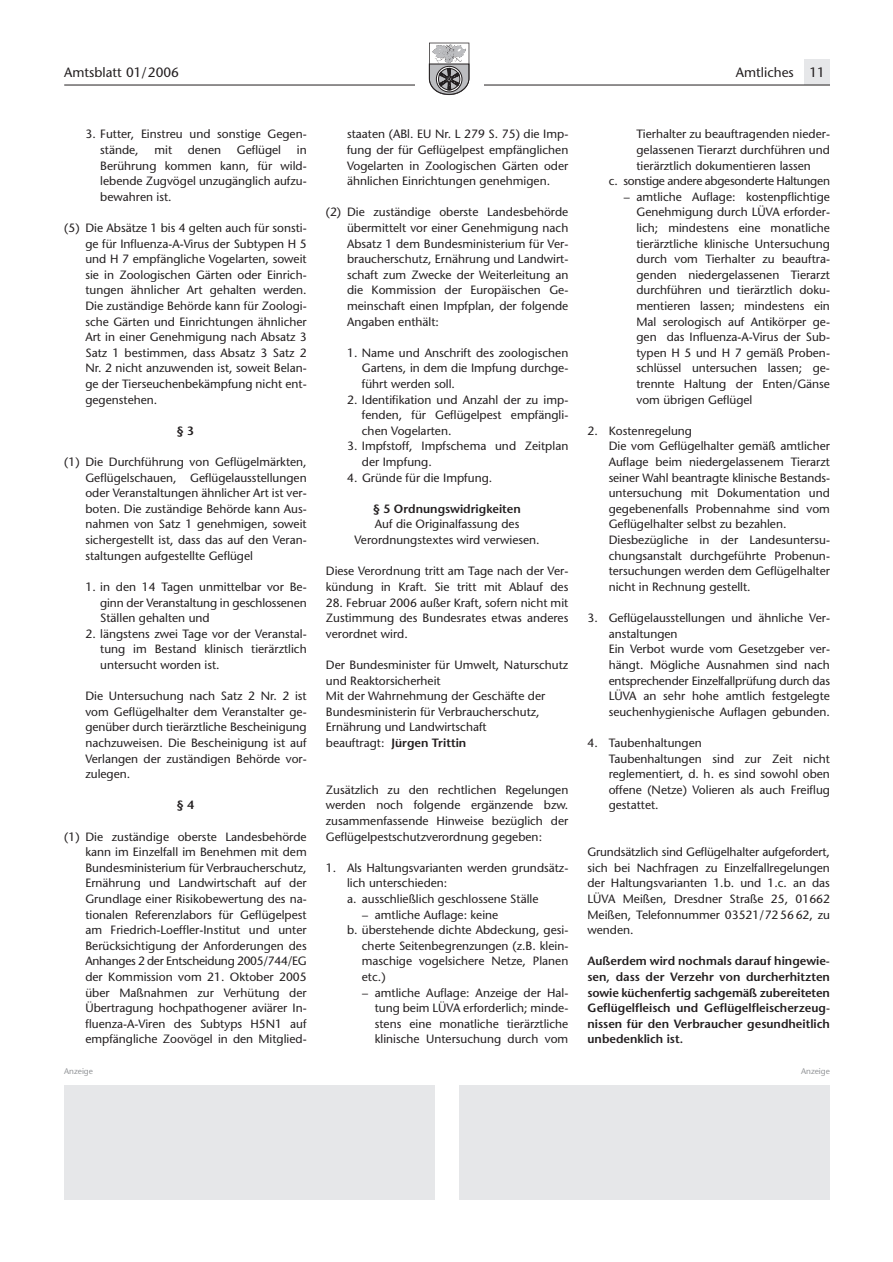
<style>
.page{position:relative;width:893px;height:1262px;background:#fff}
.page>*{position:absolute;margin:0;border:0;box-sizing:border-box;transform-origin:0 0}
.t1{font:13.5px "Stone Sans";color:#231f20}
.t2{font:12px/15.6px "Stone Sans";color:#231f20;text-align:justify}
.t3{font:600 12px/15.6px "Stone Sans";color:#231f20;text-align:justify}
.t4{font:12px "Stone Sans";letter-spacing:-.025em;color:#231f20}
.t5{font:8.25px "Stone Sans";color:#939598}
.s1{font-weight:600}
</style>
<div class="page">
<div style="left:804px;top:60px;width:26px;height:25px;background:#e6e7e9"></div>
<hr style="left:64px;top:85px;width:766px;height:1px;background:#231f20">
<div style="left:415px;top:38px;width:68px;height:64px;background:#fff"></div>
<svg style="left:429px;top:43px;width:40px;height:52px"></svg>
<div style="left:460px;top:1084px;width:370px;height:115px;background:#e6e7e9"></div>
<div style="left:64px;top:1084px;width:370px;height:115px;background:#e6e7e9"></div>
<p class="t1" style="left:64px;top:67px;width:116px">Amtsblatt 01/2006</p>
<p class="t1" style="left:736px;top:67px;width:91px">Amtliches 11</p>
<p class="t2" style="left:100px;top:128px;width:208px;text-indent:-15px">3. Futter, Einstreu und sonstige Gegen&shy;stände,</p>
<p class="t2" style="left:154px;top:143px;width:19px">mit</p>
<p class="t2" style="left:188px;top:143px;width:35px">denen</p>
<p class="t2" style="left:237px;top:143px;width:46px">Geflügel</p>
<p class="t2" style="left:100px;top:143px;width:208px;text-indent:196px">in Berührung kommen kann, für wild&shy;lebende Zugvögel unzugänglich aufzu&shy;bewahren ist.</p>
<p class="t2" style="left:85px;top:221px;width:223px;text-indent:-21px">(5) Die Absätze 1 bis 4 gelten auch für sonsti&shy;ge für Influenza-A-Virus der Subtypen H 5 und H 7 empfängliche Vogelarten, soweit sie in Zoologischen Gärten oder Einrich&shy;tungen ähnlicher Art gehalten werden.<br>Die zuständige Behörde kann für Zoologi&shy;sche Gärten und Einrichtungen ähnlicher Art in einer Genehmigung nach Absatz 3<br>Satz 1 bestimmen, dass Absatz 3 Satz 2<br>Nr. 2 nicht anzuwenden ist, soweit Belan&shy;ge der Tierseuchenbekämpfung nicht ent&shy;gegenstehen.</p>
<p class="t3" style="left:177px;top:424px;width:19px">§ 3</p>
<p class="t2" style="left:85px;top:455px;width:223px;text-indent:-21px">(1) Die Durchführung von Geflügelmärkten, Geflügelschauen, Geflügelausstellungen oder Veranstaltungen ähnlicher Art ist ver&shy;boten. Die zuständige Behörde kann Aus&shy;nahmen von Satz 1 genehmigen, soweit sichergestellt ist, dass das auf den Veran&shy;staltungen aufgestellte Geflügel</p>
<p class="t2" style="left:100px;top:580px;width:208px;text-indent:-15px">1. in den 14 Tagen unmittelbar vor Be&shy;ginn der Veranstaltung in geschlossenen Ställen gehalten und</p>
<p class="t2" style="left:100px;top:627px;width:208px;text-indent:-15px">2. längstens zwei Tage vor der Veranstal&shy;tung im Bestand klinisch tierärztlich untersucht worden ist.</p>
<p class="t2" style="left:85px;top:689px;width:223px">Die Untersuchung nach Satz 2 Nr. 2 ist vom Geflügelhalter dem Veranstalter ge&shy;genüber durch tierärztliche Bescheinigung nachzuweisen. Die Bescheinigung ist auf Verlangen der zuständigen Behörde vor&shy;zulegen.</p>
<p class="t3" style="left:177px;top:798px;width:19px">§ 4</p>
<p class="t2" style="left:85px;top:830px;width:223px;text-indent:-21px">(1) Die zuständige oberste Landesbehörde kann im Einzelfall im Benehmen mit dem Bundesministerium für Verbraucherschutz, Ernährung und Landwirtschaft auf der Grundlage einer Risikobewertung des na&shy;tionalen Referenzlabors für Geflügelpest am Friedrich-Loeffler-Institut und unter Berücksichtigung der Anforderungen des Anhanges 2 der Entscheidung 2005/744/EG der Kommission vom 21. Oktober 2005 über Maßnahmen zur Verhütung der Übertragung hochpathogener aviärer In&shy;fluenza-A-Viren des Subtyps H5N1 auf empfängliche Zoovögel in den Mitglied-</p>
<p class="t2" style="left:347px;top:128px;width:223px">staaten (ABl. EU Nr. L 279 S. 75) die Imp&shy;fung der für Geflügelpest empfänglichen Vogelarten in Zoologischen Gärten oder ähnlichen Einrichtungen genehmigen.</p>
<p class="t2" style="left:347px;top:206px;width:223px;text-indent:-21px">(2) Die zuständige oberste Landesbehörde übermittelt vor einer Genehmigung nach Absatz 1 dem Bundesministerium für Ver&shy;braucherschutz, Ernährung und Landwirt&shy;schaft zum Zwecke der Weiterleitung an die Kommission der Europäischen Ge&shy;meinschaft einen Impfplan, der folgende Angaben enthält:</p>
<p class="t2" style="left:362px;top:346px;width:208px;text-indent:-15px">1. Name und Anschrift des zoologischen Gartens, in dem die Impfung durchge&shy;führt werden soll.</p>
<p class="t2" style="left:362px;top:393px;width:208px;text-indent:-15px">2. Identifikation und Anzahl der zu imp&shy;fenden, für Geflügelpest empfängli&shy;chen Vogelarten.</p>
<p class="t2" style="left:362px;top:440px;width:208px;text-indent:-15px">3. Impfstoff, Impfschema und Zeitplan der Impfung.</p>
<p class="t2" style="left:347px;top:471px;width:147px">4. Gründe für die Impfung.</p>
<p class="t3" style="left:373px;top:502px;width:149px">§ 5 Ordnungswidrigkeiten</p>
<p class="t2" style="left:354px;top:518px;width:187px;text-align:center">Auf die Originalfassung des<br>Verordnungstextes wird verwiesen.</p>
<p class="t2" style="left:326px;top:564px;width:244px">Diese Verordnung tritt am Tage nach der Ver&shy;kündung in Kraft. Sie tritt mit Ablauf des</p>
<p class="t2" style="left:326px;top:596px;width:244px">28. Februar 2006 außer Kraft, sofern nicht mit Zustimmung des Bundesrates etwas anderes verordnet wird.</p>
<p class="t2" style="left:326px;top:658px;width:244px;text-align:left">Der Bundesminister für Umwelt, Naturschutz und Reaktorsicherheit<br>Mit der Wahrnehmung der Geschäfte der Bundesministerin für Verbraucherschutz, Ernährung und Landwirtschaft<br>beauftragt: <span class="s1">Jürgen Trittin</span></p>
<p class="t2" style="left:326px;top:783px;width:244px">Zusätzlich zu den rechtlichen Regelungen werden noch folgende ergänzende bzw. zusammenfassende Hinweise bezüglich der Geflügelpestschutzverordnung gegeben:</p>
<p class="t2" style="left:347px;top:861px;width:223px;text-align:left;text-indent:-21px">1. Als Haltungsvarianten werden grundsätz&shy;lich unterschieden:<br>a. ausschließlich geschlossene Ställe</p>
<p class="t2" style="left:362px;top:908px;width:138px">– amtliche Auflage: keine</p>
<p class="t2" style="left:347px;top:923px;width:223px">b. überstehende dichte Abdeckung, gesi-</p>
<p class="t2" style="left:362px;top:939px;width:208px">cherte Seitenbegrenzungen (z.B. klein-</p>
<p class="t2" style="left:362px;top:954px;width:208px">maschige vogelsichere Netze, Planen</p>
<p class="t2" style="left:362px;top:970px;width:25px">etc.)</p>
<p class="t2" style="left:375px;top:986px;width:195px;text-indent:-13px">– amtliche Auflage: Anzeige der Hal&shy;tung beim LÜVA erforderlich; minde&shy;stens eine monatliche tierärztliche klinische Untersuchung durch vom</p>
<p class="t2" style="left:636px;top:128px;width:195px">Tierhalter zu beauftragenden nieder-</p>
<p class="t2" style="left:636px;top:143px;width:195px">gelassenen Tierarzt durchführen und</p>
<p class="t2" style="left:636px;top:159px;width:176px">tierärztlich dokumentieren lassen</p>
<p class="t4" style="left:608px;top:176px;width:223px">c. sonstige andere abgesonderte Haltungen</p>
<p class="t2" style="left:636px;top:190px;width:195px;text-indent:-13px">– amtliche Auflage: kostenpflichtige Genehmigung durch LÜVA erforder&shy;lich; mindestens eine monatliche tierärztliche klinische Untersuchung durch vom Tierhalter zu beauftra&shy;genden niedergelassenen Tierarzt durchführen und tierärztlich doku&shy;mentieren lassen; mindestens ein Mal serologisch auf Antikörper ge&shy;gen das Influenza-A-Virus der Sub&shy;typen H 5 und H 7 gemäß Proben&shy;schlüssel untersuchen lassen; ge&shy;trennte Haltung der Enten/Gänse vom übrigen Geflügel</p>
<p class="t2" style="left:608px;top:424px;width:223px;text-align:left;text-indent:-21px">2. Kostenregelung<br>Die vom Geflügelhalter gemäß amtlicher Auflage beim niedergelassenem Tierarzt seiner Wahl beantragte klinische Bestands&shy;untersuchung mit Dokumentation und gegebenenfalls Probennahme sind vom Geflügelhalter selbst zu bezahlen.<br>Diesbezügliche in der Landesuntersu&shy;chungsanstalt durchgeführte Probenun&shy;tersuchungen werden dem Geflügelhalter nicht in Rechnung gestellt.</p>
<p class="t2" style="left:608px;top:611px;width:223px;text-align:left;text-indent:-21px">3. Geflügelausstellungen und ähnliche Ver&shy;anstaltungen<br>Ein Verbot wurde vom Gesetzgeber ver&shy;hängt. Mögliche Ausnahmen sind nach entsprechender Einzelfallprüfung durch das LÜVA an sehr hohe amtlich festgelegte seuchenhygienische Auflagen gebunden.</p>
<p class="t2" style="left:608px;top:736px;width:223px;text-align:left;text-indent:-21px">4. Taubenhaltungen<br>Taubenhaltungen sind zur Zeit nicht reglementiert, d. h. es sind sowohl oben offene (Netze) Volieren als auch Freiflug gestattet.</p>
<p class="t2" style="left:587px;top:845px;width:244px">Grundsätzlich sind Geflügelhalter aufgefordert, sich bei Nachfragen zu Einzelfallregelungen der Haltungsvarianten 1.b. und 1.c. an das LÜVA Meißen, Dresdner Straße 25, 01662<br>Meißen, Telefonnummer 03521/72 56 62, zu wenden.</p>
<p class="t3" style="left:587px;top:954px;width:244px">Außerdem wird nochmals darauf hingewie&shy;sen, dass der Verzehr von durcherhitzten sowie küchenfertig sachgemäß zubereiteten Geflügelfleisch und Geflügelfleischerzeug&shy;nissen für den Verbraucher gesundheitlich unbedenklich ist.</p>
<p class="t5" style="left:64px;top:1067px;width:30px">Anzeige</p>
<p class="t5" style="left:801px;top:1067px;width:30px">Anzeige</p>
</div>
